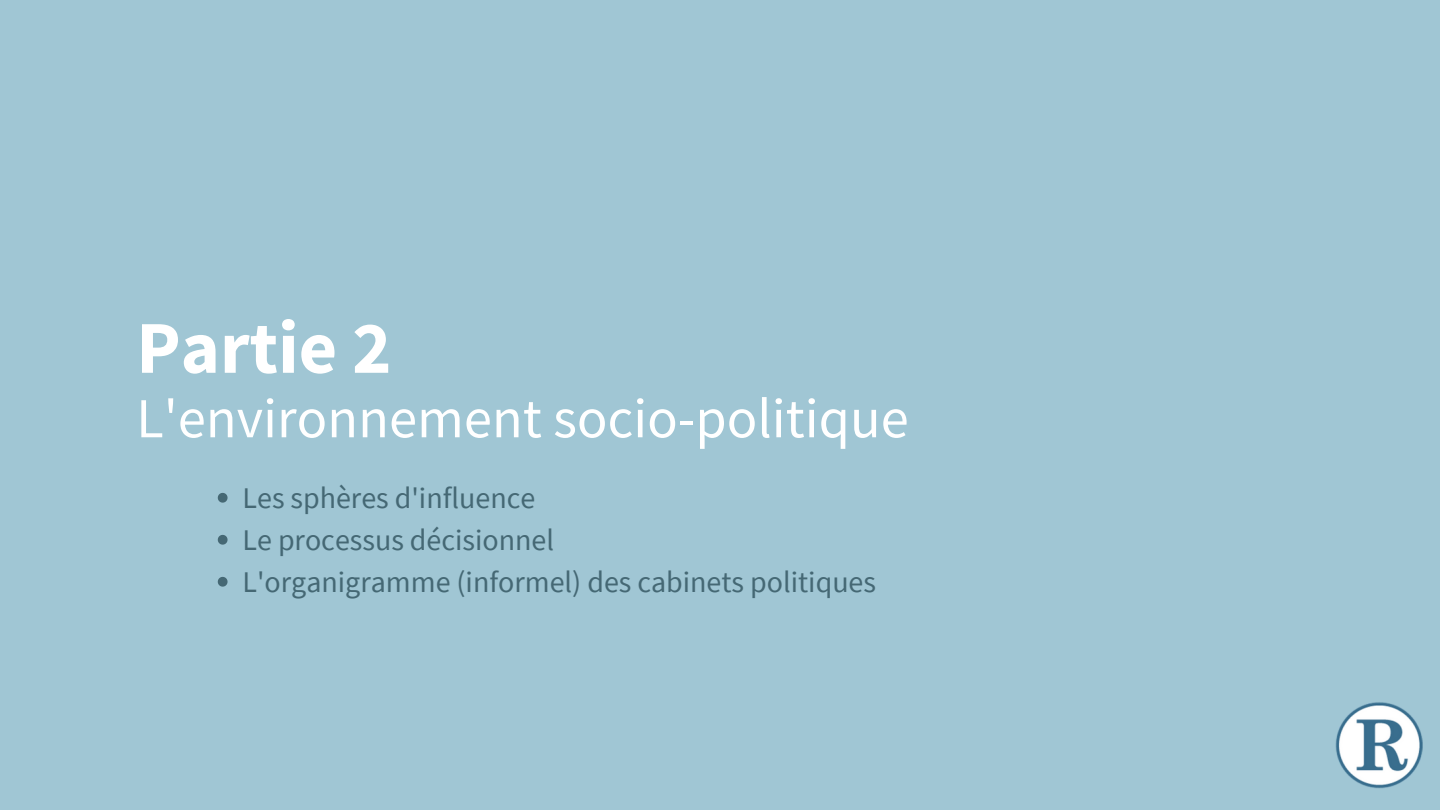
<style>
.page{position:relative;width:1440px;height:810px;background:#a0c6d4}
.page>*{position:absolute;margin:0;border:0;box-sizing:border-box;transform-origin:0 0}
.t1{font:700 74.5px "Source Sans Pro";color:#fff}
.t2{font:56.5px "Source Sans Pro";color:#fff}
.t3{font:30px "Source Sans Pro";color:#456874}
</style>
<div class="page">
<svg style="left:218px;top:493px;width:10px;height:10px"></svg>
<svg style="left:218px;top:535px;width:10px;height:10px"></svg>
<svg style="left:218px;top:577px;width:10px;height:10px"></svg>
<img style="left:1336px;top:702px;width:86px;height:87px">
<p class="t1" style="left:136px;top:299px;width:257px">Partie 2</p>
<p class="t2" style="left:136px;top:382px;width:774px">L'environnement socio-politique</p>
<p class="t3" style="left:243px;top:478px;width:294px">Les sphères d'influence</p>
<p class="t3" style="left:243px;top:520px;width:313px">Le processus décisionnel</p>
<p class="t3" style="left:243px;top:562px;width:635px">L'organigramme (informel) des cabinets politiques</p>
</div>
